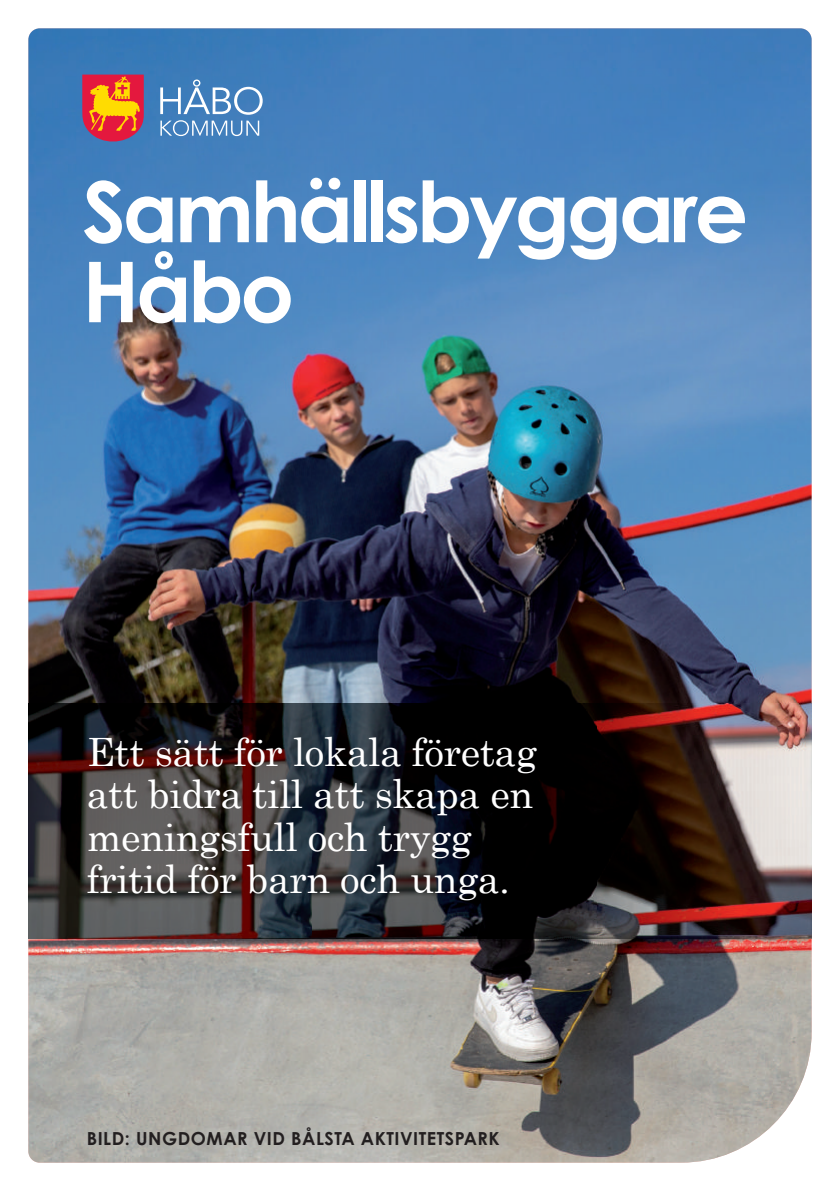
<style>
.page{position:relative;width:840px;height:1191px;background:#fff}
.page>*{position:absolute;margin:0;border:0;box-sizing:border-box;transform-origin:0 0}
.t1{font:700 84px/80px "Century Gothic";letter-spacing:-.04em;color:#fff}
.t2{font:39px/42.2px "Century Schoolbook";letter-spacing:-.01em;color:#fff}
.t3{font:700 18px "Century Gothic Pro";letter-spacing:.03em;color:#231f20}
</style>
<div class="page">
<img style="left:28px;top:28px;width:783px;height:1134px">
<svg style="left:160px;top:79px;width:102px;height:57px"></svg>
<svg style="left:81px;top:75px;width:64px;height:70px"></svg>
<img style="left:811px;top:703px;width:1px;height:235px">
<img style="left:28px;top:703px;width:783px;height:235px">
<h1 class="t1" style="left:82px;top:170px;width:667px">Samhällsbyggare<br>Håbo</h1>
<p class="t2" style="left:87px;top:730px;width:451px">Ett sätt för lokala företag att bidra till att skapa en meningsfull och trygg fritid för barn och unga.</p>
<p class="t3" style="left:87px;top:1127px;width:414px">BILD: UNGDOMAR VID BÅLSTA AKTIVITETSPARK</p>
</div>
